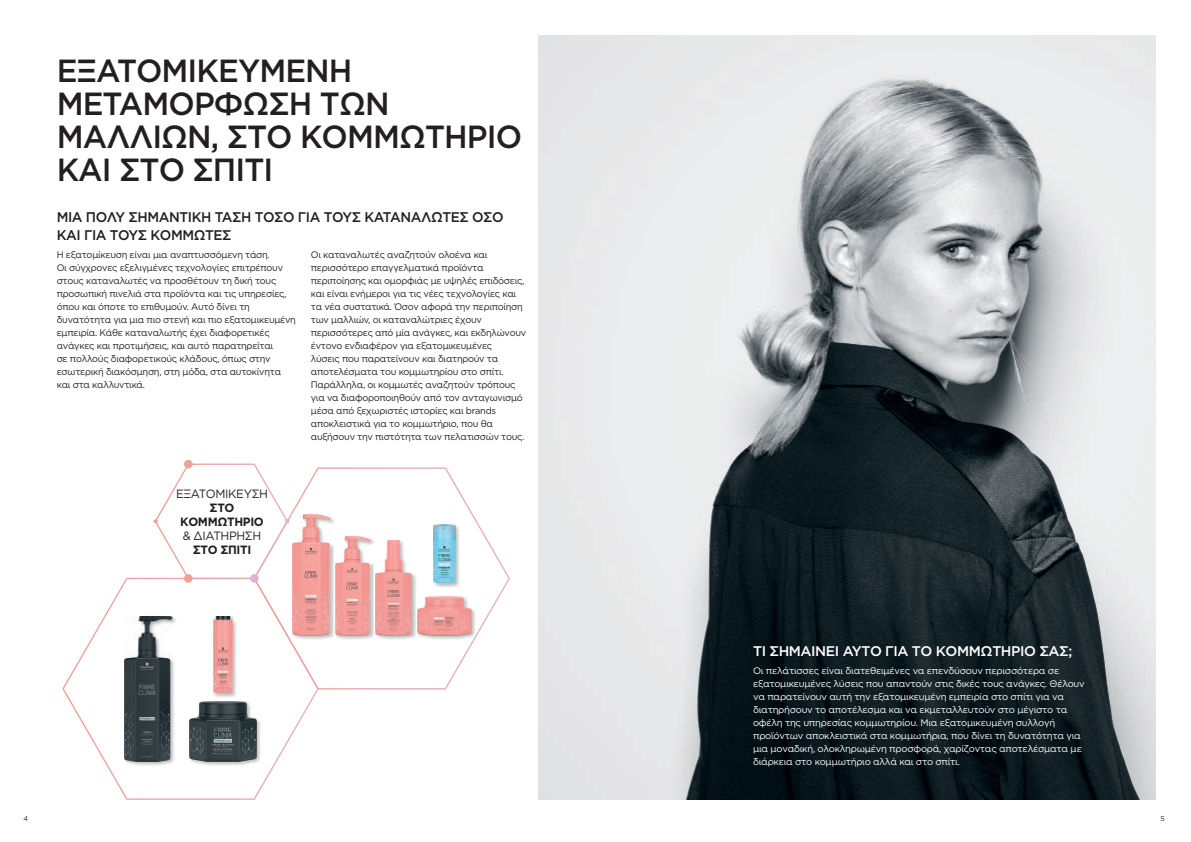
<style>
.page{position:relative;width:1191px;height:842px;background:#fff}
.page>*{position:absolute;margin:0;border:0;box-sizing:border-box;transform-origin:0 0}
.t1{font:500 32px/33px "Gotham";letter-spacing:-.03em;color:#231f20}
.t2{font:500 14px/18px "Gotham";letter-spacing:-.03em;color:#231f20}
.t3{font:500 14px "Gotham";letter-spacing:-.03em;color:#fff}
.t4{font:12px "Gotham";letter-spacing:-.03em;color:#231f20}
.t5{font:700 12px/14px "Gotham";letter-spacing:-.03em;color:#231f20;text-align:center}
.t6{font:9.5px/13px "Gotham";letter-spacing:-.03em;color:#231f20}
.t7{font:9.5px/13px "Gotham";letter-spacing:-.03em;color:#fff}
.t8{font:7px "Gotham";color:#231f20}
</style>
<div class="page">
<svg style="left:62px;top:578px;width:257px;height:222px"></svg>
<svg style="left:253px;top:467px;width:257px;height:222px"></svg>
<div style="left:184px;top:574px;width:9px;height:9px;background:#eda294;border-radius:50%"></div>
<div style="left:184px;top:460px;width:9px;height:8px;background:#eda294;border-radius:50%"></div>
<div style="left:250px;top:574px;width:9px;height:9px;background:#e0b2d1;border-radius:50%"></div>
<img style="left:124px;top:615px;width:53px;height:151px">
<img style="left:125px;top:616px;width:47px;height:145px">
<img style="left:188px;top:701px;width:73px;height:65px">
<img style="left:189px;top:701px;width:67px;height:60px">
<img style="left:212px;top:615px;width:25px;height:83px">
<img style="left:213px;top:616px;width:19px;height:77px">
<img style="left:291px;top:514px;width:45px;height:126px">
<svg style="left:154px;top:464px;width:138px;height:115px"></svg>
<img style="left:292px;top:514px;width:39px;height:121px">
<img style="left:432px;top:524px;width:28px;height:63px">
<img style="left:433px;top:525px;width:22px;height:58px">
<img style="left:336px;top:535px;width:39px;height:105px">
<img style="left:334px;top:535px;width:2px;height:105px">
<img style="left:335px;top:536px;width:36px;height:99px">
<img style="left:375px;top:540px;width:42px;height:100px">
<img style="left:376px;top:541px;width:35px;height:94px">
<img style="left:417px;top:595px;width:59px;height:45px">
<svg style="left:472px;top:634px;width:4px;height:6px"></svg>
<img style="left:416px;top:595px;width:1px;height:45px">
<img style="left:417px;top:596px;width:54px;height:39px">
<img style="left:539px;top:35px;width:616px;height:764px">
<h1 class="t1" style="left:57px;top:54px;width:467px">ΕΞΑΤΟΜΙΚΕΥΜΕΝΗ<br>ΜΕΤΑΜΟΡΦΩΣΗ ΤΩΝ<br>ΜΑΛΛΙΩΝ, ΣΤΟ ΚΟΜΜΩΤΗΡΙΟ<br>ΚΑΙ ΣΤΟ ΣΠΙΤΙ</h1>
<h2 class="t2" style="left:57px;top:208px;width:448px">ΜΙΑ ΠΟΛΥ ΣΗΜΑΝΤΙΚΗ ΤΑΣΗ ΤΟΣΟ ΓΙΑ ΤΟΥΣ ΚΑΤΑΝΑΛΩΤΕΣ ΟΣΟ<br>ΚΑΙ ΓΙΑ ΤΟΥΣ ΚΟΜΜΩΤΕΣ</h2>
<p class="t6" style="left:57px;top:248px;width:241px">Η εξατομίκευση είναι μια αναπτυσσόμενη τάση.<br>Οι σύγχρονες εξελιγμένες τεχνολογίες επιτρέπουν στους καταναλωτές να προσθέτουν τη δική τους προσωπική πινελιά στα προϊόντα και τις υπηρεσίες, όπου και όποτε το επιθυμούν. Αυτό δίνει τη δυνατότητα για μια πιο στενή και πιο εξατομικευμένη εμπειρία. Κάθε καταναλωτής έχει διαφορετικές ανάγκες και προτιμήσεις, και αυτό παρατηρείται<br>σε πολλούς διαφορετικούς κλάδους, όπως στην εσωτερική διακόσμηση, στη μόδα, στα αυτοκίνητα και στα καλλυντικά.</p>
<p class="t6" style="left:311px;top:248px;width:217px">Οι καταναλωτές αναζητούν ολοένα και περισσότερο επαγγελματικά προϊόντα περιποίησης και ομορφιάς με υψηλές επιδόσεις, και είναι ενήμεροι για τις νέες τεχνολογίες και τα νέα συστατικά. Όσον αφορά την περιποίηση των μαλλιών, οι καταναλώτριες έχουν περισσότερες από μία ανάγκες, και εκδηλώνουν έντονο ενδιαφέρον για εξατομικευμένες<br>λύσεις που παρατείνουν και διατηρούν τα αποτελέσματα του κομμωτηρίου στο σπίτι.<br>Παράλληλα, οι κομμωτές αναζητούν τρόπους για να διαφοροποιηθούν από τον ανταγωνισμό μέσα από ξεχωριστές ιστορίες και brands αποκλειστικά για το κομμωτήριο, που θα αυξήσουν την πιστότητα των πελατισσών τους.</p>
<p class="t4" style="left:176px;top:486px;width:93px">ΕΞΑΤΟΜΙΚΕΥΣΗ</p>
<p class="t5" style="left:180px;top:501px;width:85px">ΣΤΟ<br>ΚΟΜΜΩΤΗΡΙΟ</p>
<p class="t4" style="left:183px;top:528px;width:80px">&amp; ΔΙΑΤΗΡΗΣΗ</p>
<p class="t5" style="left:193px;top:543px;width:60px">ΣΤΟ ΣΠΙΤΙ</p>
<h2 class="t3" style="left:753px;top:642px;width:321px">ΤΙ ΣΗΜΑΙΝΕΙ ΑΥΤΟ ΓΙΑ ΤΟ ΚΟΜΜΩΤΗΡΙΟ ΣΑΣ;</h2>
<p class="t7" style="left:753px;top:664px;width:333px">Οι πελάτισσες είναι διατεθειμένες να επενδύσουν περισσότερα σε εξατομικευμένες λύσεις που απαντούν στις δικές τους ανάγκες. Θέλουν να παρατείνουν αυτή την εξατομικευμένη εμπειρία στο σπίτι για να διατηρήσουν το αποτέλεσμα και να εκμεταλλευτούν στο μέγιστο τα οφέλη της υπηρεσίας κομμωτηρίου. Μια εξατομικευμένη συλλογή προϊόντων αποκλειστικά στα κομμωτήρια, που δίνει τη δυνατότητα για μια μοναδική, ολοκληρωμένη προσφορά, χαρίζοντας αποτελέσματα με διάρκεια στο κομμωτήριο αλλά και στο σπίτι.</p>
<p class="t8" style="left:23px;top:814px;width:6px">4</p>
<p class="t8" style="left:1160px;top:814px;width:6px">5</p>
</div>
